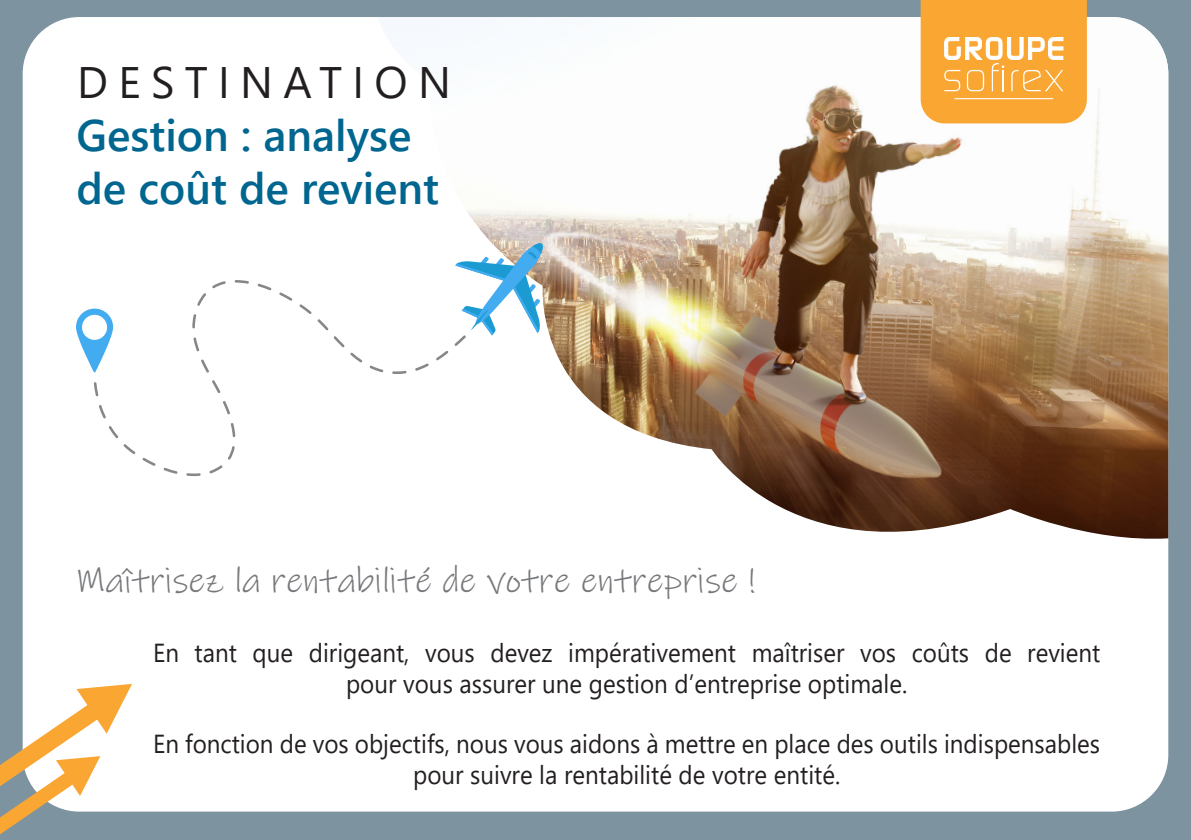
<style>
.page{position:relative;width:1191px;height:840px;background:#fff}
.page>*{position:absolute;margin:0;border:0;box-sizing:border-box;transform-origin:0 0}
.t1{font:600 44px "Segoe UI";color:#01668f}
.t2{font:44px "Segoe UI";letter-spacing:.235em;color:#231f20}
.t3{font:36px "Ink Free";color:#76787b}
.t4{font:26px/31.2px "Segoe UI";color:#231f20;text-align:center;scale:.93 1}
</style>
<div class="page">
<div style="left:0;top:0;width:1191px;height:839px;background:#7d939f"></div>
<div style="left:23px;top:17px;width:1145px;height:794px;background:#fff;border-radius:57px"></div>
<img style="left:378px;top:17px;width:790px;height:522px">
<svg style="left:0;top:683px;width:132px;height:150px"></svg>
<svg style="left:920px;top:0;width:167px;height:123px;background:#faaf48"></svg>
<hr style="left:954px;top:98px;width:99px;height:1px;background:#fff">
<svg style="left:76px;top:308px;width:18px;height:64px"></svg>
<svg style="left:94px;top:280px;width:372px;height:196px"></svg>
<svg style="left:455px;top:240px;width:90px;height:95px"></svg>
<p class="t2" style="left:77px;top:41px;width:375px">DESTINATION</p>
<p class="t1" style="left:76px;top:94px;width:336px">Gestion : analyse</p>
<p class="t1" style="left:76px;top:147px;width:364px">de coût de revient</p>
<p class="t3" style="left:76px;top:554px;width:681px">Maîtrisez la rentabilité de votre entreprise !</p>
<p class="t4" style="left:153px;top:634px;width:1020px">En tant que dirigeant, vous devez impérativement maîtriser vos coûts de revient pour vous assurer une gestion d’entreprise optimale.</p>
<p class="t4" style="left:153px;top:725px;width:1019px">En fonction de vos objectifs, nous vous aidons à mettre en place des outils indispensables pour suivre la rentabilité de votre entité.</p>
</div>
